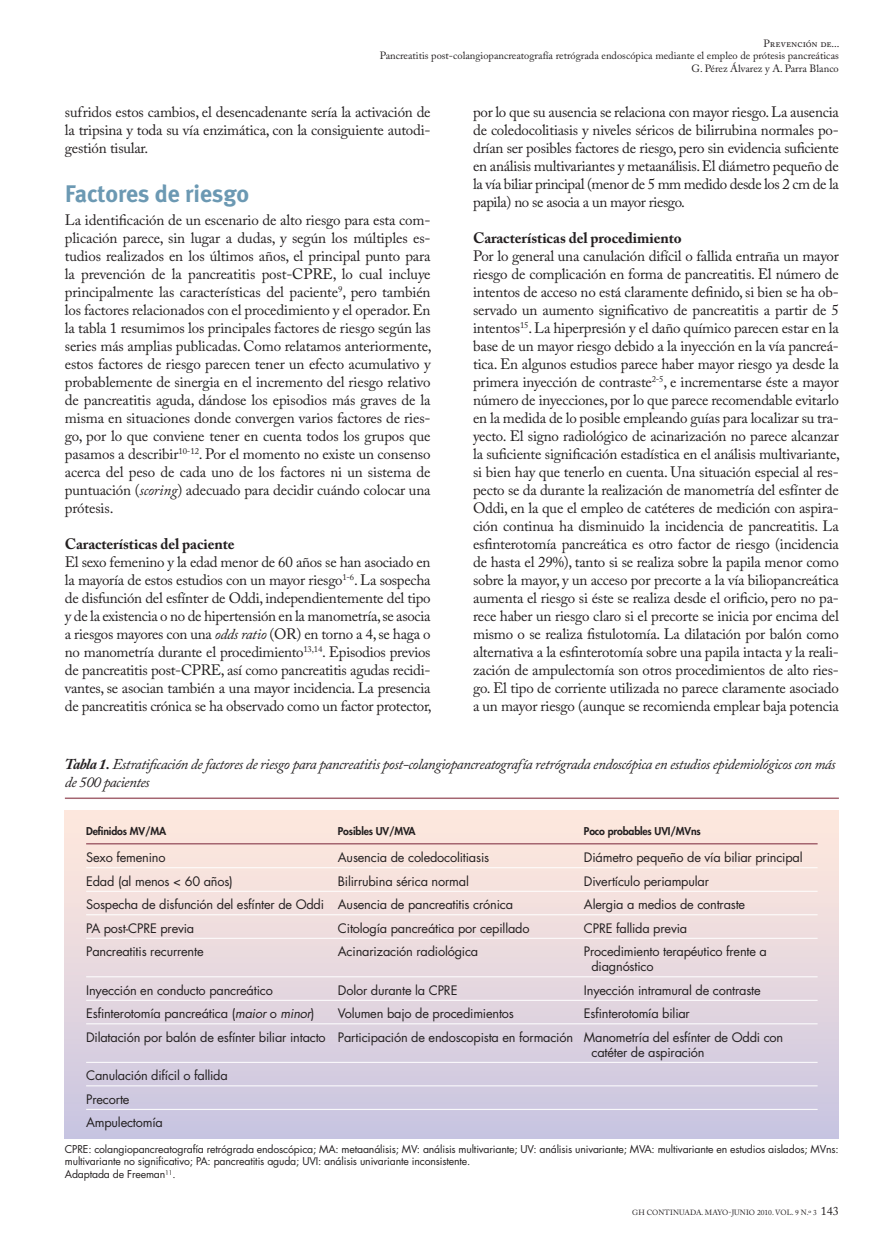
<style>
.page{position:relative;width:894px;height:1258px;background:#fff}
.page>*{position:absolute;margin:0;border:0;box-sizing:border-box;transform-origin:0 0}
._02_PREV_titulo_1{font:700 24px "Meta Plus";letter-spacing:-.005em;color:#6c99b3}
._01_texto_principal{font:15px/18px "Adobe Caslon Pro";letter-spacing:-.015em;color:#231f20;text-align:justify}
._01_texto_principal-2{font:italic 15px/18px "Adobe Caslon Pro";letter-spacing:-.03em;color:#231f20}
._03_PREV_titulo_2{font:700 15px "Adobe Caslon Pro";letter-spacing:-.005em;color:#231f20}
._10_texto_tabla{font:12.75px/15px "Futura Std";letter-spacing:-.015em;color:#231f20}
._14_nota_tabla{font:10.5px/12.6px "Futura Std";letter-spacing:-.015em;color:#231f20}
.t1{font:10.5px "Adobe Caslon Pro";color:#231f20}
._16_ladillo_tabla_Cn{font:800 10.5px "Futura Std";letter-spacing:-.015em;color:#231f20}
.t2{font:7.5px "Adobe Caslon Pro";letter-spacing:.015em;color:#231f20}
.s1{font-style:italic}
.s2{font-weight:700}
.s3{font-size:12px}
</style>
<div class="page">
<div style="left:65px;top:811px;width:774px;height:327px;background:linear-gradient(to bottom,#ffeadd,#c9c5e1)"></div>
<hr style="left:65px;top:797px;width:774px;height:2px;background:#a46570">
<hr style="left:86px;top:843px;width:731px;height:1px;background:#a46570">
<hr style="left:86px;top:867px;width:731px;height:1px;background:#fff">
<hr style="left:86px;top:891px;width:731px;height:1px;background:#fff">
<hr style="left:86px;top:914px;width:731px;height:1px;background:#fff">
<hr style="left:86px;top:938px;width:731px;height:1px;background:#fff">
<hr style="left:86px;top:976px;width:731px;height:1px;background:#fff">
<hr style="left:86px;top:1000px;width:731px;height:1px;background:#fff">
<hr style="left:86px;top:1023px;width:731px;height:1px;background:#fff">
<hr style="left:86px;top:1062px;width:731px;height:1px;background:#fff">
<hr style="left:86px;top:1085px;width:731px;height:1px;background:#fff">
<hr style="left:86px;top:1109px;width:731px;height:1px;background:#fff">
<p class="t1" style="left:763px;top:37px;width:78px">Prevención de...</p>
<p class="t1" style="left:380px;top:50px;width:461px">Pancreatitis post-colangiopancreatografía retrógrada endoscópica mediante el empleo de prótesis pancreáticas</p>
<p class="t1" style="left:691px;top:62px;width:149px">G. Pérez Álvarez y A. Parra Blanco</p>
<p class="_01_texto_principal" style="left:65px;top:102px;width:367px">sufridos estos cambios, el desencadenante sería la activación de la tripsina y toda su vía enzimática, con la consiguiente autodi&shy;gestión tisular.</p>
<p class="_02_PREV_titulo_1" style="left:65px;top:180px;width:186px">Factores de riesgo</p>
<p class="_01_texto_principal" style="left:65px;top:210px;width:368px">La identificación de un escenario de alto riesgo para esta com&shy;plicación parece, sin lugar a dudas, y según los múltiples es&shy;tudios realizados en los últimos años, el principal punto para la prevención de la pancreatitis post-CPRE, lo cual incluye principalmente las características del paciente<sup>9</sup>, pero también los factores relacionados con el procedimiento y el operador. En la tabla 1 resumimos los principales factores de riesgo según las series más amplias publicadas. Como relatamos anteriormente, estos factores de riesgo parecen tener un efecto acumulativo y probablemente de sinergia en el incremento del riesgo relativo de pancreatitis aguda, dándose los episodios más graves de la misma en situaciones donde convergen varios factores de ries&shy;go, por lo que conviene tener en cuenta todos los grupos que pasamos a describir<sup>10-12</sup>. Por el momento no existe un consenso acerca del peso de cada uno de los factores ni un sistema de puntuación (<span class="s1">scoring</span>) adecuado para decidir cuándo colocar una prótesis.</p>
<p class="_03_PREV_titulo_2" style="left:65px;top:535px;width:171px">Características del paciente</p>
<p class="_01_texto_principal" style="left:65px;top:552px;width:368px">El sexo femenino y la edad menor de 60 años se han asociado en la mayoría de estos estudios con un mayor riesgo<sup>1-6</sup>. La sospecha de disfunción del esfínter de Oddi, independientemente del tipo y de la existencia o no de hipertensión en la manometría, se asocia a riesgos mayores con una <span class="s1">odds ratio</span> (OR) en torno a 4, se haga o no manometría durante el procedimiento<sup>13,14</sup>. Episodios previos de pancreatitis post-CPRE, así como pancreatitis agudas recidi&shy;vantes, se asocian también a una mayor incidencia. La presencia de pancreatitis crónica se ha observado como un factor protector,</p>
<p class="_01_texto_principal" style="left:473px;top:102px;width:367px">por lo que su ausencia se relaciona con mayor riesgo. La ausencia de coledocolitiasis y niveles séricos de bilirrubina normales po&shy;drían ser posibles factores de riesgo, pero sin evidencia suficiente en análisis multivariantes y metaanálisis. El diámetro pequeño de la vía biliar principal (menor de 5 mm medido desde los 2 cm de la papila) no se asocia a un mayor riesgo.</p>
<p class="_03_PREV_titulo_2" style="left:473px;top:229px;width:210px">Características del procedimiento</p>
<p class="_01_texto_principal" style="left:473px;top:246px;width:368px">Por lo general una canulación difícil o fallida entraña un mayor riesgo de complicación en forma de pancreatitis. El número de intentos de acceso no está claramente definido, si bien se ha ob&shy;servado un aumento significativo de pancreatitis a partir de 5 intentos<sup>15</sup>. La hiperpresión y el daño químico parecen estar en la base de un mayor riesgo debido a la inyección en la vía pancreá&shy;tica. En algunos estudios parece haber mayor riesgo ya desde la primera inyección de contraste<sup>2-5</sup>, e incrementarse éste a mayor número de inyecciones, por lo que parece recomendable evitarlo en la medida de lo posible empleando guías para localizar su tra&shy;yecto. El signo radiológico de acinarización no parece alcanzar la suficiente significación estadística en el análisis multivariante, si bien hay que tenerlo en cuenta. Una situación especial al res&shy;pecto se da durante la realización de manometría del esfínter de Oddi, en la que el empleo de catéteres de medición con aspira&shy;ción continua ha disminuido la incidencia de pancreatitis. La esfinterotomía pancreática es otro factor de riesgo (incidencia de hasta el 29%), tanto si se realiza sobre la papila menor como sobre la mayor, y un acceso por precorte a la vía biliopancreática aumenta el riesgo si éste se realiza desde el orificio, pero no pa&shy;rece haber un riesgo claro si el precorte se inicia por encima del mismo o se realiza fistulotomía. La dilatación por balón como alternativa a la esfinterotomía sobre una papila intacta y la reali&shy;zación de ampulectomía son otros procedimientos de alto ries&shy;go. El tipo de corriente utilizada no parece claramente asociado a un mayor riesgo (aunque se recomienda emplear baja potencia</p>
<p class="_01_texto_principal-2" style="left:65px;top:754px;width:772px"><span class="s2">Tabla 1.</span> Estratificación de factores de riesgo para pancreatitis post-colangiopancreatografía retrógrada endoscópica en estudios epidemiológicos con más de 500 pacientes</p>
<p class="_16_ladillo_tabla_Cn" style="left:86px;top:824px;width:82px">Definidos MV/MA</p>
<p class="_16_ladillo_tabla_Cn" style="left:338px;top:824px;width:79px">Posibles UV/MVA</p>
<p class="_16_ladillo_tabla_Cn" style="left:584px;top:824px;width:118px">Poco probables UVI/MVns</p>
<p class="_10_texto_tabla" style="left:86px;top:850px;width:81px">Sexo femenino</p>
<p class="_10_texto_tabla" style="left:338px;top:850px;width:153px">Ausencia de coledocolitiasis</p>
<p class="_10_texto_tabla" style="left:584px;top:850px;width:220px">Diámetro pequeño de vía biliar principal</p>
<p class="_10_texto_tabla" style="left:86px;top:873px;width:148px">Edad (al menos &lt; 60 años)</p>
<p class="_10_texto_tabla" style="left:338px;top:873px;width:132px">Bilirrubina sérica normal</p>
<p class="_10_texto_tabla" style="left:584px;top:873px;width:126px">Divertículo periampular</p>
<p class="_10_texto_tabla" style="left:86px;top:897px;width:428px">Sospecha de disfunción del esfínter de Oddi Ausencia de pancreatitis crónica</p>
<p class="_10_texto_tabla" style="left:584px;top:897px;width:163px">Alergia a medios de contraste</p>
<p class="_10_texto_tabla" style="left:86px;top:920px;width:110px">PA post-CPRE previa</p>
<p class="_10_texto_tabla" style="left:338px;top:920px;width:193px">Citología pancreática por cepillado</p>
<p class="_10_texto_tabla" style="left:584px;top:920px;width:105px">CPRE fallida previa</p>
<p class="_10_texto_tabla" style="left:86px;top:944px;width:119px">Pancreatitis recurrente</p>
<p class="_10_texto_tabla" style="left:338px;top:944px;width:142px">Acinarización radiológica</p>
<p class="_10_texto_tabla" style="left:591px;top:944px;width:177px;text-indent:-7px">Procedimiento terapéutico frente a diagnóstico</p>
<p class="_10_texto_tabla" style="left:86px;top:982px;width:188px">Inyección en conducto pancreático</p>
<p class="_10_texto_tabla" style="left:338px;top:982px;width:121px">Dolor durante la CPRE</p>
<p class="_10_texto_tabla" style="left:584px;top:982px;width:178px">Inyección intramural de contraste</p>
<p class="_10_texto_tabla" style="left:86px;top:1006px;width:230px">Esfinterotomía pancreática (<span class="s1">maior</span> o <span class="s1">minor</span>)</p>
<p class="_10_texto_tabla" style="left:338px;top:1006px;width:178px">Volumen bajo de procedimientos</p>
<p class="_10_texto_tabla" style="left:584px;top:1006px;width:107px">Esfinterotomía biliar</p>
<p class="_10_texto_tabla" style="left:591px;top:1029px;width:193px;text-indent:-505px">Dilatación por balón de esfínter biliar intacto Participación de endoscopista en formación Manometría del esfínter de Oddi con catéter de aspiración</p>
<p class="_10_texto_tabla" style="left:86px;top:1068px;width:143px">Canulación difícil o fallida</p>
<p class="_10_texto_tabla" style="left:86px;top:1091px;width:45px">Precorte</p>
<p class="_10_texto_tabla" style="left:86px;top:1115px;width:78px">Ampulectomía</p>
<p class="_14_nota_tabla" style="left:65px;top:1142px;width:775px">CPRE: colangiopancreatografía retrógrada endoscópica; MA: metaanálisis; MV: análisis multivariante; UV: análisis univariante; MVA: multivariante en estudios aislados; MVns: multivariante no significativo; PA: pancreatitis aguda; UVI: análisis univariante inconsistente.</p>
<p class="_14_nota_tabla" style="left:65px;top:1168px;width:112px">Adaptada de Freeman<sup>11</sup>.</p>
<p class="t2" style="left:632px;top:1208px;width:109px">GH CONTINUADA. mayo -junio</p>
<p class="t2" style="left:757px;top:1208px;width:83px">2010. Vol. 9 N.º 3 <span class="s3">143</span></p>
</div>
